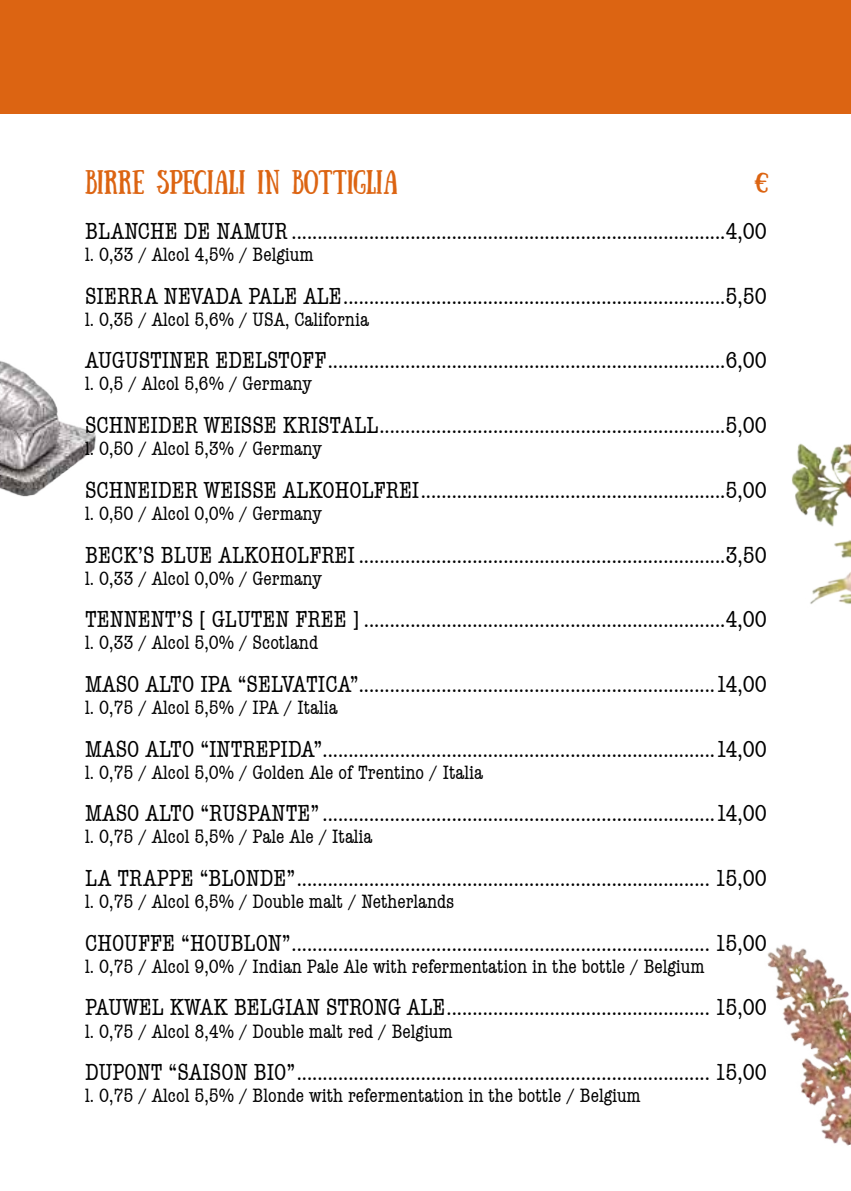
<style>
.page{position:relative;width:851px;height:1191px;background:#fff}
.page>*{position:absolute;margin:0;border:0;box-sizing:border-box;transform-origin:0 0}
.t1{font:condensed 24px "American Typewriter";color:#000}
.t2{font:24px "Sunday";color:#dc6412}
.t3{font:condensed 20px "American Typewriter";color:#000}
</style>
<div class="page">
<img style="left:0;top:361px;width:96px;height:136px">
<img style="left:791px;top:443px;width:59px;height:161px">
<img style="left:767px;top:944px;width:83px;height:202px">
<div style="left:0;top:0;width:850px;height:113px;background:#dc6412"></div>
<p class="t2" style="left:85px;top:166px;width:314px">BIRRE SPECIALI IN BOTTIGLIA</p>
<p class="t2" style="left:754px;top:166px;width:16px">€</p>
<p class="t1" style="left:85px;top:218px;width:683px">BLANCHE DE NAMUR ....................................................................................4,00</p>
<p class="t3" style="left:85px;top:243px;width:230px">l. 0,33 / Alcol 4,5% / Belgium</p>
<p class="t1" style="left:85px;top:283px;width:683px">SIERRA NEVADA PALE ALE..........................................................................5,50</p>
<p class="t3" style="left:85px;top:308px;width:285px">l. 0,35 / Alcol 5,6% / USA, California</p>
<p class="t1" style="left:85px;top:347px;width:683px">AUGUSTINER EDELSTOFF.............................................................................6,00</p>
<p class="t3" style="left:85px;top:373px;width:228px">l. 0,5 / Alcol 5,6% / Germany</p>
<p class="t1" style="left:85px;top:412px;width:683px">SCHNEIDER WEISSE KRISTALL...................................................................5,00</p>
<p class="t3" style="left:85px;top:437px;width:238px">l. 0,50 / Alcol 5,3% / Germany</p>
<p class="t1" style="left:85px;top:477px;width:683px">SCHNEIDER WEISSE ALKOHOLFREI...........................................................5,00</p>
<p class="t3" style="left:85px;top:502px;width:238px">l. 0,50 / Alcol 0,0% / Germany</p>
<p class="t1" style="left:85px;top:541px;width:683px">BECK’S BLUE ALKOHOLFREI.......................................................................3,50</p>
<p class="t3" style="left:85px;top:567px;width:238px">l. 0,33 / Alcol 0,0% / Germany</p>
<p class="t1" style="left:85px;top:606px;width:683px">TENNENT’S [ GLUTEN FREE ] ......................................................................4,00</p>
<p class="t3" style="left:85px;top:631px;width:234px">l. 0,33 / Alcol 5,0% / Scotland</p>
<p class="t1" style="left:85px;top:671px;width:683px">MASO ALTO IPA “SELVATICA”.....................................................................14,00</p>
<p class="t3" style="left:85px;top:696px;width:254px">l. 0,75 / Alcol 5,5% / IPA / Italia</p>
<p class="t1" style="left:85px;top:735px;width:683px">MASO ALTO “INTREPIDA”............................................................................14,00</p>
<p class="t3" style="left:85px;top:761px;width:399px">l. 0,75 / Alcol 5,0% / Golden Ale of Trentino / Italia</p>
<p class="t1" style="left:85px;top:800px;width:683px">MASO ALTO “RUSPANTE”............................................................................14,00</p>
<p class="t3" style="left:85px;top:825px;width:289px">l. 0,75 / Alcol 5,5% / Pale Ale / Italia</p>
<p class="t1" style="left:85px;top:865px;width:683px">LA TRAPPE “BLONDE”................................................................................ 15,00</p>
<p class="t3" style="left:85px;top:890px;width:371px">l. 0,75 / Alcol 6,5% / Double malt / Netherlands</p>
<p class="t1" style="left:85px;top:929px;width:683px">CHOUFFE “HOUBLON”................................................................................. 15,00</p>
<p class="t3" style="left:85px;top:955px;width:620px">l. 0,75 / Alcol 9,0% / Indian Pale Ale with refermentation in the bottle / Belgium</p>
<p class="t1" style="left:85px;top:994px;width:683px">PAUWEL KWAK BELGIAN STRONG ALE................................................... 15,00</p>
<p class="t3" style="left:85px;top:1019px;width:369px">l. 0,75 / Alcol 8,4% / Double malt red / Belgium</p>
<p class="t1" style="left:85px;top:1059px;width:683px">DUPONT “SAISON BIO”................................................................................ 15,00</p>
<p class="t3" style="left:85px;top:1084px;width:557px">l. 0,75 / Alcol 5,5% / Blonde with refermentation in the bottle / Belgium</p>
</div>
